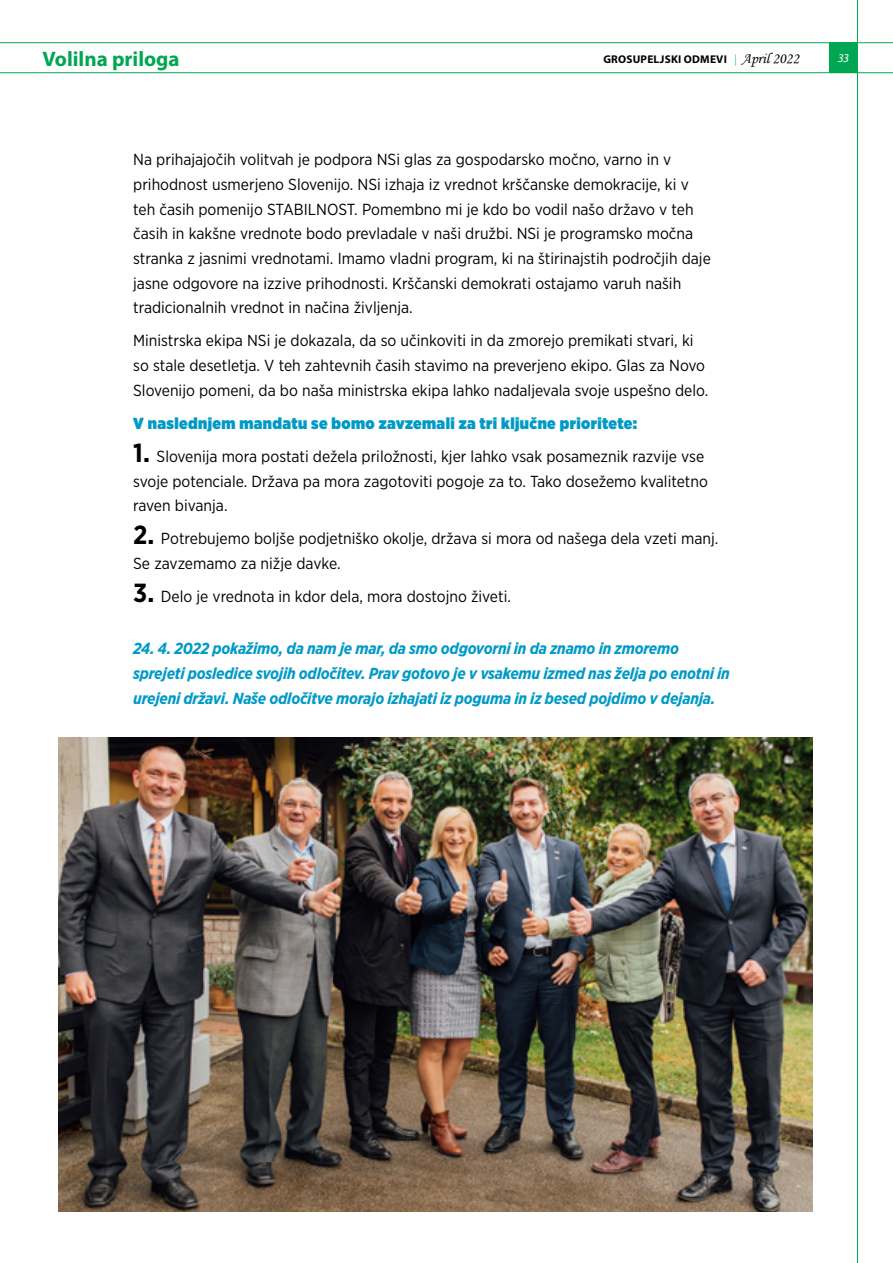
<style>
.page{position:relative;width:893px;height:1263px;background:#fff}
.page>*{position:absolute;margin:0;border:0;box-sizing:border-box;transform-origin:0 0}
.t1{font:700 21px "Myriad Pro";color:#00a651}
.t2{font:16.05px/24.8px "Gotham Narrow";color:#000}
.t3{font:italic 700 16.05px/24.8px "Gotham Narrow";letter-spacing:-.015em;color:#009ac7}
.t4{font:900 16.05px "Gotham Narrow";letter-spacing:.025em;color:#009ac7}
.t5{font:italic 12px "Myriad Pro";color:#fff}
.t6{font:700 11.25px "Myriad Pro";letter-spacing:.02em;color:#000}
.s1{font-weight:300;color:#00a651}
.s2{font-family:"Monotype Corsiva";font-weight:400;font-size:15px}
.s3{font-weight:700;font-size:26.25px}
</style>
<div class="page">
<hr style="left:0;top:42px;width:893px;height:1px;background:#00a651">
<hr style="left:0;top:72px;width:893px;height:1px;background:#00a651">
<div style="left:829px;top:43px;width:28px;height:30px;background:#00a651"></div>
<hr style="left:857px;top:0;width:1px;height:1263px;background:#00a651">
<img style="left:59px;top:738px;width:754px;height:474px">
<img style="left:59px;top:938px;width:116px;height:274px">
<h1 class="t1" style="left:43px;top:45px;width:139px">Volilna priloga</h1>
<p class="t6" style="left:603px;top:52px;width:197px">GROSUPELJSKI ODMEVI <span class="s1">|</span> <span class="s2">April 2022</span></p>
<p class="t5" style="left:838px;top:51px;width:13px">33</p>
<p class="t2" style="left:133px;top:147px;width:579px">Na prihajajočih volitvah je podpora NSi glas za gospodarsko močno, varno in v prihodnost usmerjeno Slovenijo. NSi izhaja iz vrednot krščanske demokracije, ki v teh časih pomenijo STABILNOST. Pomembno mi je kdo bo vodil našo državo v teh časih in kakšne vrednote bodo prevladale v naši družbi. NSi je programsko močna stranka z jasnimi vrednotami. Imamo vladni program, ki na štirinajstih področjih daje jasne odgovore na izzive prihodnosti. Krščanski demokrati ostajamo varuh naših tradicionalnih vrednot in načina življenja.</p>
<p class="t2" style="left:133px;top:328px;width:577px">Ministrska ekipa NSi je dokazala, da so učinkoviti in da zmorejo premikati stvari, ki so stale desetletja. V teh zahtevnih časih stavimo na preverjeno ekipo. Glas za Novo<br>Slovenijo pomeni, da bo naša ministrska ekipa lahko nadaljevala svoje uspešno delo.</p>
<p class="t4" style="left:133px;top:412px;width:505px">V naslednjem mandatu se bomo zavzemali za tri ključne prioritete:</p>
<p class="t2" style="left:133px;top:443px;width:576px"><span class="s3">1.</span> Slovenija mora postati dežela priložnosti, kjer lahko vsak posameznik razvije vse svoje potenciale. Država pa mora zagotoviti pogoje za to. Tako dosežemo kvalitetno raven bivanja.</p>
<p class="t2" style="left:133px;top:526px;width:587px"><span class="s3">2.</span> Potrebujemo boljše podjetniško okolje, država si mora od našega dela vzeti manj.<br>Se zavzemamo za nižje davke.</p>
<p class="t2" style="left:133px;top:584px;width:379px"><span class="s3">3.</span> Delo je vrednota in kdor dela, mora dostojno živeti.</p>
<p class="t3" style="left:133px;top:636px;width:598px">24. 4. 2022 pokažimo, da nam je mar, da smo odgovorni in da znamo in zmoremo sprejeti posledice svojih odločitev. Prav gotovo je v vsakemu izmed nas želja po enotni in urejeni državi. Naše odločitve morajo izhajati iz poguma in iz besed pojdimo v dejanja.</p>
</div>
